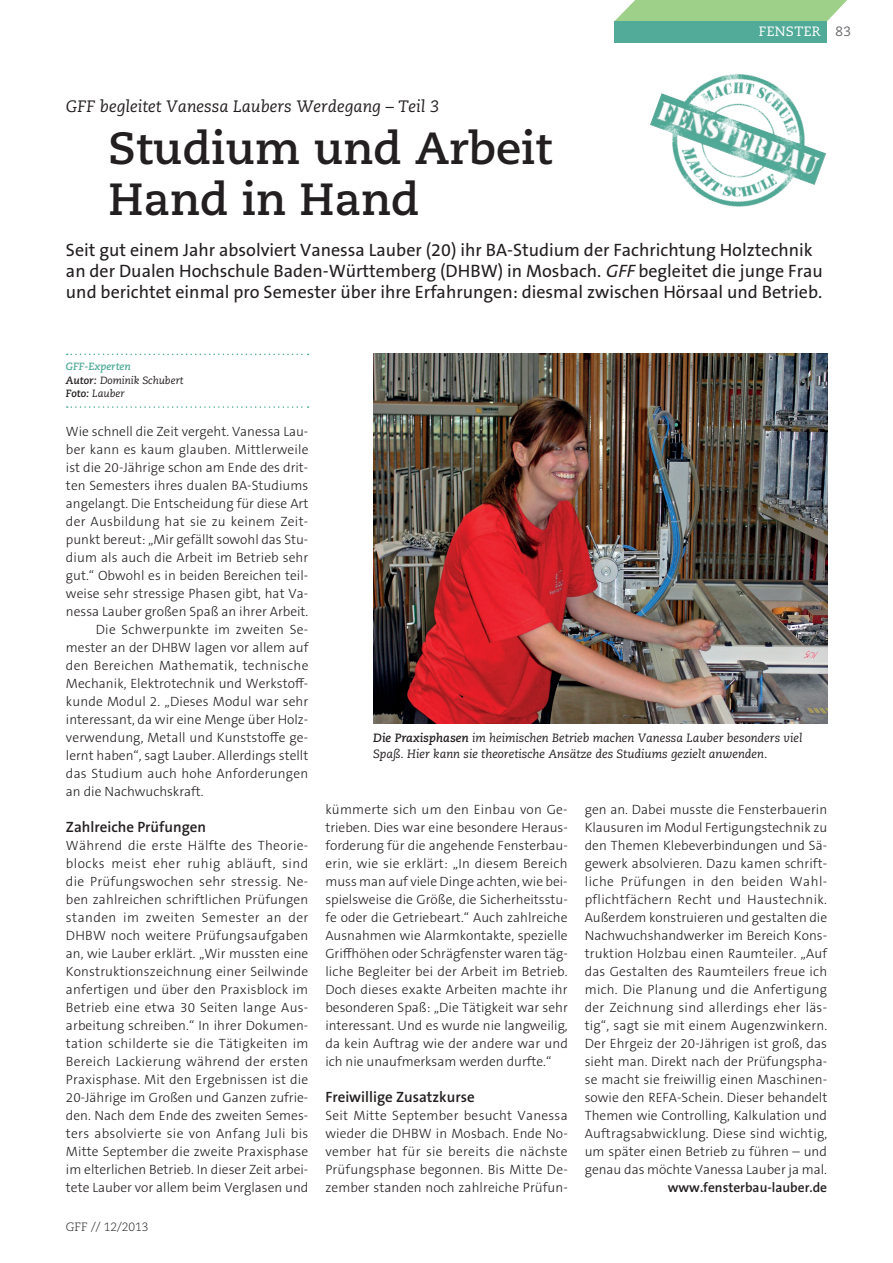
<style>
.page{position:relative;width:893px;height:1263px;background:#fff}
.page>*{position:absolute;margin:0;border:0;box-sizing:border-box;transform-origin:0 0}
.t1{font:700 45px/51px "Caecilia LT Std";color:#231f20}
.t2{font:18px/21px "The Sans B W5 Plain";color:#231f20}
.t3{font:italic 16.5px "Caecilia LT Std";color:#231f20}
.t4{font:600 15px "The Sans B W6";color:#231f20}
.t5{font:300 13.5px/18px "The Sans B W3";color:#231f20;text-align:justify}
.t6{font:300 13.5px "The Sans B W3";letter-spacing:.02em;color:#231f20}
.t7{font:300 13.5px "The Sans B W3";letter-spacing:.025em;color:#231f20}
.t8{font:600 13.5px "The Sans B W6";color:#231f20}
.t9{font:13.5px "Caecilia LT Std";letter-spacing:.03em;color:#fff}
.t10{font:italic 12px/15.8px "Caecilia LT Std";color:#231f20}
.t11{font:300 12px "Caecilia LT Std";color:#231f20}
.t12{font:italic 10.5px/13.5px "Caecilia LT Std";color:#231f20}
.s1{color:#6c6d70}
.s2{font-style:italic}
.s3{font-weight:700;color:#51ab98}
.s4{font-weight:700}
</style>
<div class="page">
<img style="left:650px;top:74px;width:176px;height:133px">
<svg style="left:615px;top:0;width:232px;height:21px;background:#a7d393"></svg>
<div style="left:614px;top:21px;width:213px;height:22px;background:#51ab98"></div>
<svg style="left:67px;top:354px;width:242px;height:1px"></svg>
<svg style="left:67px;top:406px;width:242px;height:2px"></svg>
<img style="left:373px;top:354px;width:454px;height:370px">
<p class="t9" style="left:759px;top:23px;width:94px">FENSTER <span class="s1">83</span></p>
<p class="t3" style="left:66px;top:96px;width:375px">GFF begleitet Vanessa Laubers Werdegang – Teil 3</p>
<h1 class="t1" style="left:108px;top:124px;width:445px">Studium und Arbeit<br>Hand in Hand</h1>
<p class="t2" style="left:66px;top:239px;width:758px">Seit gut einem Jahr absolviert Vanessa Lauber (20) ihr BA-Studium der Fachrichtung Holztechnik an der Dualen Hochschule Baden-Württemberg (DHBW) in Mosbach. <span class="s2">GFF</span>begleitet die junge Frau und berichtet einmal pro Semester über ihre Erfahrungen: diesmal zwischen Hörsaal und Betrieb.</p>
<p class="t12" style="left:66px;top:360px;width:119px"><span class="s3">GFF-Experten<br></span><span class="s4">Autor:</span> Dominik Schubert<br><span class="s4">Foto:</span> Lauber</p>
<p class="t5" style="left:66px;top:422px;width:244px">Wie schnell die Zeit vergeht. Vanessa Lau-</p>
<p class="t5" style="left:66px;top:440px;width:244px">ber kann es kaum glauben. Mittlerweile</p>
<p class="t5" style="left:66px;top:458px;width:244px">ist die 20-Jährige schon am Ende des drit-</p>
<p class="t5" style="left:66px;top:476px;width:244px">ten Semesters ihres dualen BA-Studiums</p>
<p class="t5" style="left:66px;top:494px;width:244px">angelangt. Die Entscheidung für diese Art</p>
<p class="t6" style="left:66px;top:512px;width:244px">der Ausbildung hat sie zu keinem Zeit-</p>
<p class="t5" style="left:66px;top:530px;width:244px">punkt bereut: „Mir gefällt sowohl das Stu-</p>
<p class="t5" style="left:66px;top:548px;width:244px">dium als auch die Arbeit im Betrieb sehr</p>
<p class="t5" style="left:66px;top:566px;width:244px">gut.“ Obwohl es in beiden Bereichen teil-</p>
<p class="t5" style="left:66px;top:584px;width:244px">weise sehr stressige Phasen gibt, hat Va-</p>
<p class="t5" style="left:66px;top:602px;width:244px">nessa Lauber großen Spaß an ihrer Arbeit.</p>
<p class="t7" style="left:96px;top:620px;width:214px">Die Schwerpunkte im zweiten Se-</p>
<p class="t5" style="left:66px;top:638px;width:244px">mester an der DHBW lagen vor allem auf</p>
<p class="t6" style="left:66px;top:656px;width:244px">den Bereichen Mathematik, technische</p>
<p class="t5" style="left:66px;top:674px;width:244px">Mechanik, Elektrotechnik und Werkstoff-</p>
<p class="t5" style="left:66px;top:692px;width:244px">kunde Modul 2. „Dieses Modul war sehr</p>
<p class="t5" style="left:66px;top:710px;width:244px">interessant, da wir eine Menge über Holz-</p>
<p class="t5" style="left:66px;top:728px;width:244px">verwendung, Metall und Kunststoffe ge-</p>
<p class="t5" style="left:66px;top:746px;width:244px">lernt haben“, sagt Lauber. Allerdings stellt</p>
<p class="t5" style="left:66px;top:764px;width:244px">das Studium auch hohe Anforderungen</p>
<p class="t5" style="left:66px;top:782px;width:139px">an die Nachwuchskraft.</p>
<p class="t4" style="left:66px;top:817px;width:142px">Zahlreiche Prüfungen</p>
<p class="t5" style="left:66px;top:836px;width:244px">Während die erste Hälfte des Theorie&shy;blocks meist eher ruhig abläuft, sind die Prüfungswochen sehr stressig. Ne&shy;ben zahlreichen schriftlichen Prüfungen standen im zweiten Semester an der DHBW noch weitere Prüfungsaufgaben an, wie Lauber erklärt. „Wir mussten eine Konstruktionszeichnung einer Seilwinde anfertigen und über den Praxisblock im Betrieb eine etwa 30 Seiten lange Aus&shy;arbeitung schreiben.“ In ihrer Dokumen&shy;tation schilderte sie die Tätigkeiten im Bereich Lackierung während der ersten Praxisphase. Mit den Ergebnissen ist die 20-Jährige im Großen und Ganzen zufrie&shy;den. Nach dem Ende des zweiten Semes&shy;ters absolvierte sie von Anfang Juli bis Mitte September die zweite Praxisphase im elterlichen Betrieb. In dieser Zeit arbei&shy;tete Lauber vor allem beim Verglasen und</p>
<p class="t11" style="left:66px;top:1220px;width:84px">GFF // 12/2013</p>
<p class="t10" style="left:373px;top:730px;width:431px"><span class="s4">Die Praxisphasen</span> im heimischen Betrieb machen Vanessa Lauber besonders viel<br>Spaß. Hier kann sie theoretische Ansätze des Studiums gezielt anwenden.</p>
<p class="t5" style="left:325px;top:800px;width:244px">kümmerte sich um den Einbau von Ge&shy;trieben. Dies war eine besondere Heraus&shy;forderung für die angehende Fensterbau&shy;erin, wie sie erklärt: „In diesem Bereich muss man auf viele Dinge achten, wie bei&shy;spielsweise die Größe, die Sicherheitsstu&shy;fe oder die Getriebeart.“ Auch zahlreiche Ausnahmen wie Alarmkontakte, spezielle Griffhöhen oder Schrägfenster waren täg&shy;liche Begleiter bei der Arbeit im Betrieb.<br>Doch dieses exakte Arbeiten machte ihr besonderen Spaß: „Die Tätigkeit war sehr interessant. Und es wurde nie langweilig, da kein Auftrag wie der andere war und ich nie unaufmerksam werden durfte.“</p>
<p class="t4" style="left:325px;top:1087px;width:151px">Freiwillige Zusatzkurse</p>
<p class="t5" style="left:325px;top:1106px;width:244px">Seit Mitte September besucht Vanessa wieder die DHBW in Mosbach. Ende No&shy;vember hat für sie bereits die nächste Prüfungsphase begonnen. Bis Mitte De&shy;zember standen noch zahlreiche Prüfun-</p>
<p class="t5" style="left:585px;top:800px;width:244px">gen an. Dabei musste die Fensterbauerin Klausuren im Modul Fertigungstechnik zu den Themen Klebeverbindungen und Sä&shy;gewerk absolvieren. Dazu kamen schrift&shy;liche Prüfungen in den beiden Wahl&shy;pflichtfächern Recht und Haustechnik.<br>Außerdem konstruieren und gestalten die Nachwuchshandwerker im Bereich Kons&shy;truktion Holzbau einen Raumteiler. „Auf das Gestalten des Raumteilers freue ich mich. Die Planung und die Anfertigung der Zeichnung sind allerdings eher läs&shy;tig“, sagt sie mit einem Augenzwinkern.<br>Der Ehrgeiz der 20-Jährigen ist groß, das sieht man. Direkt nach der Prüfungspha&shy;se macht sie freiwillig einen Maschinen&shy;sowie den REFA-Schein. Dieser behandelt Themen wie Controlling, Kalkulation und Auftragsabwicklung. Diese sind wichtig, um später einen Betrieb zu führen – und genau das möchte Vanessa Lauber ja mal.</p>
<p class="t8" style="left:668px;top:1178px;width:161px">www.fensterbau-lauber.de</p>
</div>
